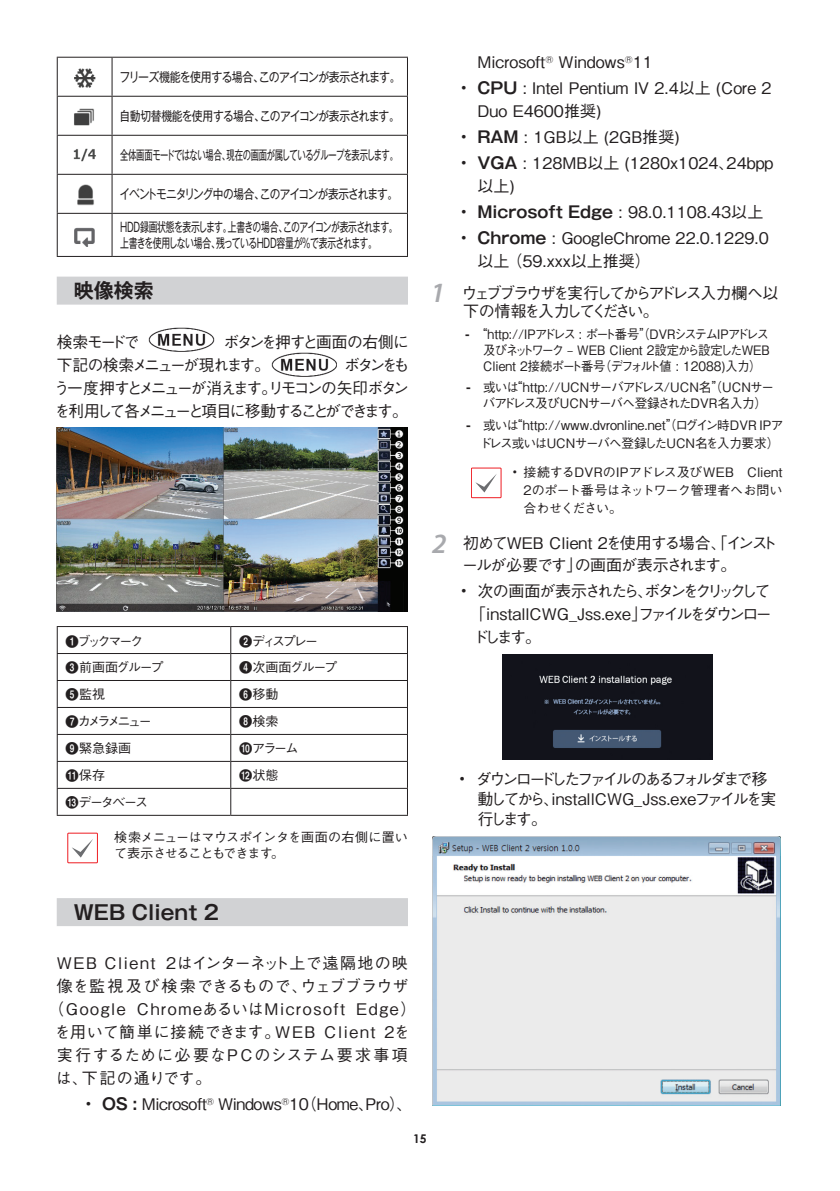
<style>
.page{position:relative;width:840px;height:1191px;background:#fff}
.page>*{position:absolute;margin:0;border:0;box-sizing:border-box;transform-origin:0 0}
.t1{font:700 20px "Gothic MB101 Pro De";color:#231f20}
.t2{font:500 16px/23px "Gothic BBB Pro";color:#231f20}
.t3{font:500 16px/20px "Gothic BBB Pro";letter-spacing:-.165em;color:#231f20}
.t4{font:500 16px "Gothic BBB Pro";letter-spacing:.055em;color:#231f20}
.t5{font:500 16px/22px "Gothic BBB Pro";letter-spacing:-.07em;color:#231f20}
.t6{font:500 16px/18px "Gothic BBB Pro";letter-spacing:-.155em;color:#231f20}
.t7{font:500 16px "Gothic BBB Pro";letter-spacing:-.025em;color:#231f20}
.t8{font:500 16px "Gothic BBB Pro";letter-spacing:.1em;color:#231f20}
.t9{font:500 16px/23px "Gothic BBB Pro";letter-spacing:-.115em;color:#231f20}
.t10{font:500 16px "Gothic BBB Pro";letter-spacing:.075em;color:#231f20}
.t11{font:500 16px "Gothic BBB Pro";letter-spacing:.02em;color:#231f20}
.t12{font:500 13px/18px "Gothic BBB Pro";letter-spacing:-.035em;color:#231f20}
.t13{font:500 13px/16px "Gothic BBB Pro";letter-spacing:-.035em;color:#231f20;text-align:justify;scale:.94 1}
.t14{font:500 13px/18px "Gothic BBB Pro";color:#231f20}
.t15{font:13px/16.8px "Gothic MB101 Pro";letter-spacing:-.06em;color:#231f20;scale:.68 1}
.t16{font:500 13px/16px "Gothic BBB Pro";letter-spacing:-.055em;color:#231f20}
.t17{font:13px "Gothic MB101 Pro";letter-spacing:-.06em;color:#231f20;scale:.64 1}
.t18{font:13px "Gothic MB101 Pro";letter-spacing:-.08em;color:#231f20;scale:.82 1}
.t19{font:13px "Gothic MB101 Pro";letter-spacing:-.06em;color:#231f20;scale:.84 1}
.t20{font:13px "Gothic MB101 Pro";letter-spacing:-.06em;color:#231f20;scale:.83 1}
.t21{font:500 13px "Gothic BBB Pro";letter-spacing:-.105em;color:#231f20}
.t22{font:500 13px "Gothic BBB Pro";letter-spacing:-.225em;color:#231f20}
.t23{font:700 12px "Century Gothic";color:#231f20}
.s1{font-family:"Numberblackfilled";font-weight:400}
.s2{font-family:"Gothic MB101 Pro De";font-weight:700}
.s3{font-family:"Myriad Pro";font-weight:600;font-style:italic;font-size:28px;color:#a8a9ad}
</style>
<div class="page">
<div style="left:57px;top:277px;width:351px;height:28px;background:#d1d2d4"></div>
<div style="left:57px;top:898px;width:351px;height:28px;background:#d1d2d4"></div>
<hr style="left:57px;top:57px;width:55px;height:1px;background:#231f20">
<hr style="left:57px;top:58px;width:1px;height:38px;background:#231f20">
<hr style="left:112px;top:57px;width:296px;height:1px;background:#231f20">
<hr style="left:111px;top:58px;width:1px;height:38px;background:#231f20">
<hr style="left:407px;top:58px;width:1px;height:38px;background:#231f20">
<hr style="left:57px;top:96px;width:55px;height:1px;background:#231f20">
<hr style="left:57px;top:97px;width:1px;height:38px;background:#231f20">
<hr style="left:112px;top:96px;width:296px;height:1px;background:#231f20">
<hr style="left:111px;top:97px;width:1px;height:38px;background:#231f20">
<hr style="left:407px;top:97px;width:1px;height:38px;background:#231f20">
<hr style="left:57px;top:135px;width:55px;height:1px;background:#231f20">
<hr style="left:57px;top:136px;width:1px;height:38px;background:#231f20">
<hr style="left:112px;top:135px;width:296px;height:1px;background:#231f20">
<hr style="left:111px;top:136px;width:1px;height:38px;background:#231f20">
<hr style="left:407px;top:136px;width:1px;height:38px;background:#231f20">
<hr style="left:57px;top:174px;width:55px;height:1px;background:#231f20">
<hr style="left:57px;top:175px;width:1px;height:38px;background:#231f20">
<hr style="left:112px;top:174px;width:296px;height:1px;background:#231f20">
<hr style="left:111px;top:175px;width:1px;height:38px;background:#231f20">
<hr style="left:407px;top:175px;width:1px;height:38px;background:#231f20">
<hr style="left:57px;top:213px;width:55px;height:1px;background:#231f20">
<hr style="left:57px;top:214px;width:1px;height:42px;background:#231f20">
<hr style="left:112px;top:213px;width:296px;height:1px;background:#231f20">
<hr style="left:111px;top:214px;width:1px;height:42px;background:#231f20">
<hr style="left:407px;top:214px;width:1px;height:42px;background:#231f20">
<hr style="left:57px;top:256px;width:55px;height:1px;background:#231f20">
<hr style="left:112px;top:256px;width:296px;height:1px;background:#231f20">
<img style="left:74px;top:68px;width:22px;height:20px">
<img style="left:74px;top:108px;width:20px;height:18px">
<img style="left:73px;top:148px;width:23px;height:13px">
<img style="left:77px;top:184px;width:17px;height:21px">
<img style="left:74px;top:227px;width:21px;height:19px">
<img style="left:149px;top:327px;width:65px;height:25px">
<img style="left:271px;top:352px;width:66px;height:25px">
<img style="left:57px;top:428px;width:350px;height:183px">
<hr style="left:57px;top:626px;width:174px;height:1px;background:#231f20">
<hr style="left:231px;top:626px;width:177px;height:1px;background:#231f20">
<hr style="left:57px;top:653px;width:174px;height:1px;background:#231f20">
<hr style="left:231px;top:653px;width:177px;height:1px;background:#231f20">
<hr style="left:57px;top:680px;width:174px;height:1px;background:#231f20">
<hr style="left:231px;top:680px;width:177px;height:1px;background:#231f20">
<hr style="left:57px;top:707px;width:174px;height:1px;background:#231f20">
<hr style="left:231px;top:707px;width:177px;height:1px;background:#231f20">
<hr style="left:57px;top:734px;width:174px;height:1px;background:#231f20">
<hr style="left:231px;top:734px;width:177px;height:1px;background:#231f20">
<hr style="left:57px;top:761px;width:174px;height:1px;background:#231f20">
<hr style="left:231px;top:761px;width:177px;height:1px;background:#231f20">
<hr style="left:57px;top:788px;width:174px;height:1px;background:#231f20">
<svg style="left:57px;top:627px;width:1px;height:188px"></svg>
<hr style="left:231px;top:788px;width:177px;height:1px;background:#231f20">
<svg style="left:230px;top:627px;width:1px;height:188px"></svg>
<svg style="left:407px;top:627px;width:1px;height:188px"></svg>
<hr style="left:57px;top:815px;width:174px;height:1px;background:#231f20">
<hr style="left:231px;top:815px;width:177px;height:1px;background:#231f20">
<div style="left:67px;top:832px;width:31px;height:31px;border:1px solid #ee1d23"></div>
<svg style="left:72px;top:839px;width:21px;height:18px"></svg>
<div style="left:471px;top:467px;width:30px;height:31px;border:1px solid #ee1d23"></div>
<svg style="left:475px;top:474px;width:21px;height:18px"></svg>
<img style="left:502px;top:654px;width:209px;height:105px">
<img style="left:432px;top:836px;width:348px;height:269px">
<p class="t19" style="left:119px;top:66px;width:336px">フリーズ機能を使用する場合、このアイコンが表示されます。</p>
<p class="t20" style="left:120px;top:105px;width:339px">自動切替機能を使用する場合、このアイコンが表示されます。</p>
<p class="t17" style="left:120px;top:144px;width:435px">全体画面モードではない場合、現在の画面が属しているグループを表示します。</p>
<p class="t18" style="left:120px;top:183px;width:341px">イベントモニタリング中の場合、このアイコンが表示されます。</p>
<p class="t15" style="left:120px;top:216px;width:409px">HDD録画状態を表示します。上書きの場合、このアイコンが表示されます。上書きを使用しない場合、残っているHDD容量が％で表示されます。</p>
<p class="t1" style="left:74px;top:274px;width:82px">映像検索</p>
<p class="t2" style="left:57px;top:328px;width:84px">検索モードで</p>
<p class="t9" style="left:57px;top:328px;width:353px;text-indent:167px">ボタンを押すと画面の右側に下記の検索メニューが現れます。</p>
<p class="t2" style="left:54px;top:351px;width:357px;text-align:justify;text-indent:290px">ボタンをもう一度押すとメニューが消えます。リモコンの矢印ボタンを利用して各メニューと項目に移動することができます。</p>
<p class="t12" style="left:65px;top:630px;width:79px"><span class="s1">1</span>ブックマーク</p>
<p class="t12" style="left:239px;top:630px;width:81px"><span class="s1">2</span>ディスプレー</p>
<p class="t21" style="left:65px;top:657px;width:100px"><span class="s1">3</span>前画面グループ</p>
<p class="t21" style="left:239px;top:657px;width:100px"><span class="s1">4</span>次画面グループ</p>
<p class="t12" style="left:65px;top:684px;width:41px"><span class="s1">5</span>監視</p>
<p class="t12" style="left:239px;top:684px;width:41px"><span class="s1">6</span>移動</p>
<p class="t22" style="left:65px;top:711px;width:88px"><span class="s1">7</span>カメラメニュー</p>
<p class="t12" style="left:239px;top:711px;width:41px"><span class="s1">8</span>検索</p>
<p class="t12" style="left:65px;top:738px;width:67px"><span class="s1">9</span>緊急録画</p>
<p class="t12" style="left:239px;top:738px;width:61px"><span class="s1">0</span>アラーム</p>
<p class="t12" style="left:65px;top:765px;width:41px"><span class="s1">!</span>保存</p>
<p class="t12" style="left:239px;top:765px;width:41px"><span class="s1">@</span>状態</p>
<p class="t12" style="left:65px;top:792px;width:84px"><span class="s1">#</span>データベース</p>
<p class="t12" style="left:114px;top:827px;width:295px;line-height:16px">検索メニューはマウスポインタを画面の右側に置いて表示させることもできます。</p>
<p class="t1" style="left:74px;top:895px;width:147px">WEB Client 2</p>
<p class="t4" style="left:57px;top:950px;width:352px">WEB Client 2はインターネット上で遠隔地の映</p>
<p class="t2" style="left:57px;top:972px;width:353px">像を監視及び検索できるもので、ウェブブラウザ</p>
<p class="t8" style="left:48px;top:996px;width:369px">（Google ChromeあるいはMicrosoft Edge）</p>
<p class="t4" style="left:54px;top:1019px;width:356px">を用いて簡単に接続できます。WEB Client 2を</p>
<p class="t10" style="left:57px;top:1042px;width:352px">実行するために必要なPCのシステム要求事項</p>
<p class="t11" style="left:56px;top:1065px;width:157px">は、下記の通りです。</p>
<p class="t7" style="left:85px;top:1091px;width:329px"><span class="s2">• OS :</span> Microsoft<sup>®</sup> Windows<sup>®</sup>10（Home、Pro）、</p>
<p class="t2" style="left:477px;top:49px;width:177px">Microsoft<sup>®</sup> Windows<sup>®</sup>11</p>
<p class="t2" style="left:477px;top:75px;width:295px;text-indent:-17px"><span class="s2">• CPU</span> : Intel Pentium IV 2.4以上 (Core 2<br>Duo E4600推奨)</p>
<p class="t2" style="left:460px;top:124px;width:220px"><span class="s2">• RAM</span> : 1GB以上 (2GB推奨)</p>
<p class="t2" style="left:477px;top:149px;width:297px;text-indent:-17px"><span class="s2">• VGA</span> : 128MB以上 (1280x1024、24bpp以上)</p>
<p class="t2" style="left:460px;top:198px;width:304px"><span class="s2">• Microsoft Edge</span> : 98.0.1108.43以上</p>
<p class="t2" style="left:477px;top:224px;width:293px;text-indent:-17px"><span class="s2">• Chrome</span> : GoogleChrome 22.0.1229.0以上 （59.xxx以上推奨）</p>
<p class="t6" style="left:463px;top:282px;width:317px;text-indent:-33px"><span class="s3">1</span> ウェブブラウザを実行してからアドレス入力欄へ以下の情報を入力してください。</p>
<p class="t13" style="left:483px;top:324px;width:306px;text-indent:-18px"><span class="s2">-</span> “http://IPアドレス : ポート番号”（DVRシステムIPアドレス及びネットワーク – WEB Client 2設定から設定したWEB Client 2接続ポート番号（デフォルト値 : 12088)入力）</p>
<p class="t16" style="left:482px;top:378px;width:292px;text-indent:-17px"><span class="s2">-</span> 或いは“http://UCNサーバアドレス/UCN名”（UCNサーバアドレス及びUCNサーバへ登録されたDVR名入力）</p>
<p class="t14" style="left:479px;top:414px;width:305px;text-indent:-13px"><span class="s2">-</span> 或いは“http://www.dvronline.net”（ログイン時DVR IPアドレス或いはUCNサーバへ登録したUCN名を入力要求）</p>
<p class="t12" style="left:523px;top:461px;width:260px;text-align:justify;text-indent:-11px"><span class="s2">•</span> 接続するDVRのIPアドレス及びWEB Client 2のポート番号はネットワーク管理者へお問い合わせください。</p>
<p class="t5" style="left:462px;top:530px;width:316px;text-indent:-30px"><span class="s3">2</span> 初めてWEB Client 2を使用する場合、「インストールが必要です」の画面が表示されます。</p>
<p class="t2" style="left:469px;top:578px;width:303px;text-align:justify;text-indent:-10px"><span class="s2">•</span> 次の画面が表示されたら、ボタンをクリックして「installCWG_Jss.exe」ファイルをダウンロードします。</p>
<p class="t3" style="left:477px;top:767px;width:300px;text-indent:-19px"><span class="s2">•</span> ダウンロードしたファイルのあるフォルダまで移動してから、installCWG_Jss.exeファイルを実行します。</p>
<p class="t23" style="left:413px;top:1131px;width:15px">15</p>
</div>
